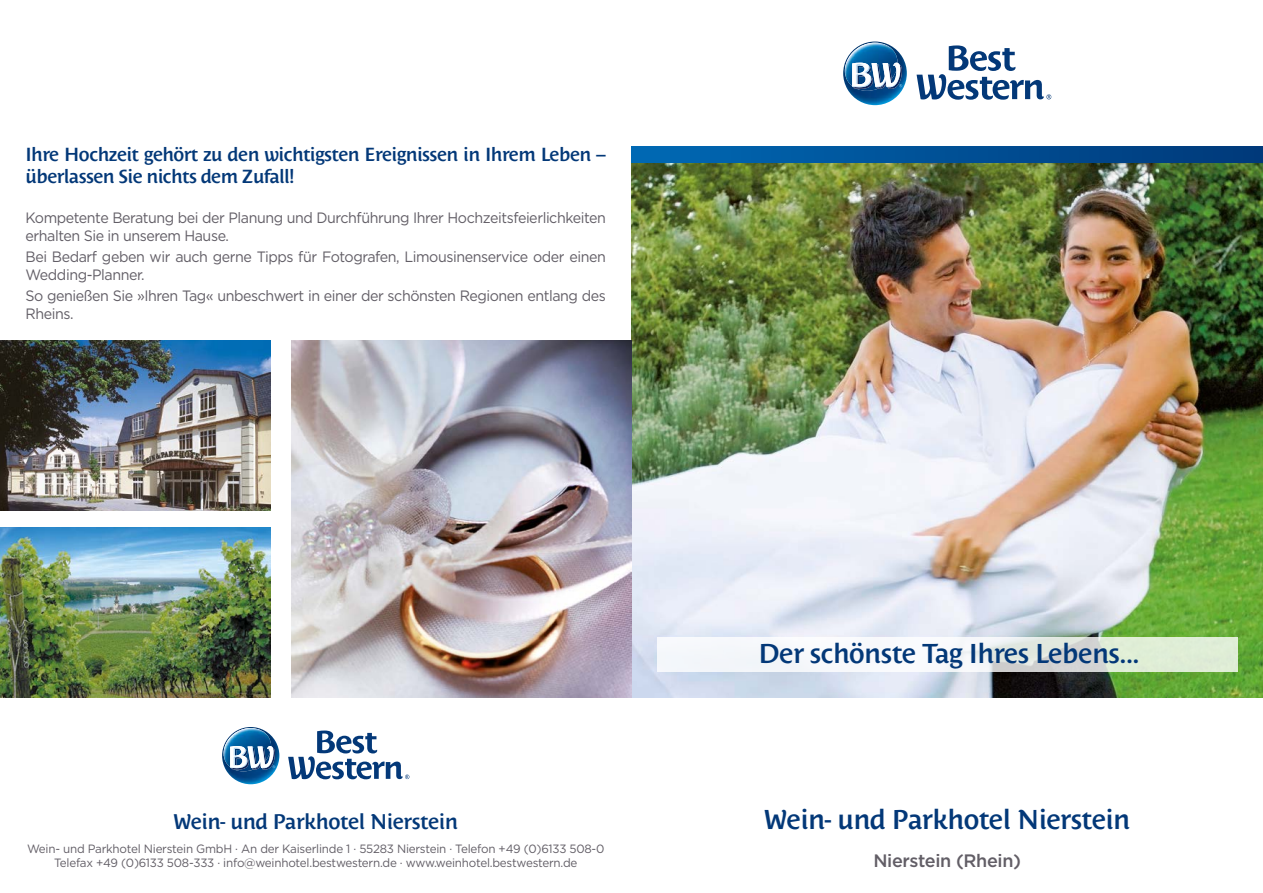
<style>
.page{position:relative;width:1263px;height:893px;background:#fff}
.page>*{position:absolute;margin:0;border:0;box-sizing:border-box;transform-origin:0 0}
.t1{font:600 27px "Costa Std";letter-spacing:-.02em;color:#033878}
.t2{font:600 21px "Costa Std";letter-spacing:-.02em;color:#033878}
.t3{font:600 18.75px/22.5px "Costa Std";letter-spacing:-.03em;color:#033878}
.t4{font:500 18px "Gotham";letter-spacing:-.02em;color:#625e66}
.t5{font:15px/18px "Gotham";letter-spacing:-.03em;color:#625e66;scale:.95 1}
.t6{font:12px/14.4px "Gotham";letter-spacing:-.02em;color:#625e66;text-align:center}
</style>
<div class="page">
<svg style="left:916px;top:45px;width:135px;height:55px"></svg>
<img style="left:843px;top:42px;width:64px;height:63px">
<img style="left:845px;top:43px;width:53px;height:48px">
<img style="left:892px;top:87px;width:10px;height:2px">
<img style="left:854px;top:87px;width:38px;height:2px">
<svg style="left:852px;top:63px;width:50px;height:24px"></svg>
<div style="left:631px;top:147px;width:632px;height:17px;background:linear-gradient(to right,#0069b3,#003879)"></div>
<img style="left:631px;top:164px;width:632px;height:533px">
<svg style="left:657px;top:638px;width:580px;height:34px;fill:#f3f5f9"></svg>
<svg style="left:288px;top:730px;width:121px;height:49px"></svg>
<img style="left:222px;top:727px;width:57px;height:57px">
<img style="left:224px;top:728px;width:47px;height:43px">
<img style="left:232px;top:768px;width:34px;height:1px">
<svg style="left:230px;top:746px;width:45px;height:22px"></svg>
<img style="left:291px;top:340px;width:340px;height:357px">
<img style="left:0;top:527px;width:270px;height:170px">
<img style="left:0;top:340px;width:270px;height:170px">
<p class="t3" style="left:26px;top:143px;width:582px">Ihre Hochzeit gehört zu den wichtigsten Ereignissen in Ihrem Leben – überlassen Sie nichts dem Zufall!</p>
<p class="t5" style="left:26px;top:208px;width:612px">Kompetente Beratung bei der Planung und Durchführung Ihrer Hochzeitsfeierlichkeiten erhalten Sie in unserem Hause.</p>
<p class="t5" style="left:26px;top:247px;width:612px">Bei Bedarf geben wir auch gerne Tipps für Fotografen, Limousinenservice oder einen<br>Wedding-Planner.</p>
<p class="t5" style="left:26px;top:286px;width:612px">So genießen Sie »Ihren Tag« unbeschwert in einer der schönsten Regionen entlang des<br>Rheins.</p>
<h2 class="t2" style="left:173px;top:810px;width:286px">Wein- und Parkhotel Nierstein</h2>
<p class="t6" style="left:27px;top:841px;width:579px">Wein- und Parkhotel Nierstein GmbH · An der Kaiserlinde 1 · 55283 Nierstein · Telefon +49 (0)6133 508-0<br>Telefax +49 (0)6133 508-333 · info@weinhotel.bestwestern.de · www.weinhotel.bestwestern.de</p>
<h1 class="t1" style="left:758px;top:638px;width:383px">Der schönste Tag Ihres Lebens...</h1>
<h1 class="t1" style="left:764px;top:804px;width:368px">Wein- und Parkhotel Nierstein</h1>
<p class="t4" style="left:873px;top:849px;width:149px">Nierstein (Rhein)</p>
</div>
